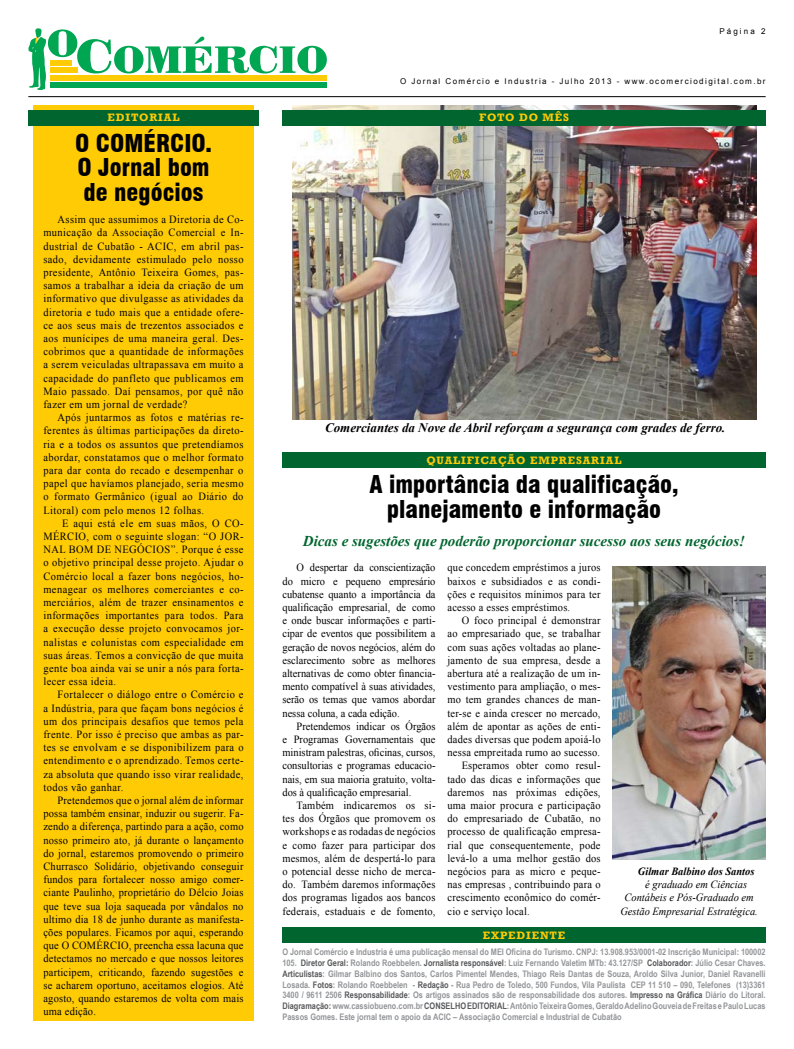
<style>
.page{position:relative;width:794px;height:1049px;background:#fff}
.page>*{position:absolute;margin:0;border:0;box-sizing:border-box;transform-origin:0 0}
.t1{font:900 condensed 24px/24.4px "Swiss 721 BT";color:#000;text-align:justify}
.t2{font:italic 700 15px "Times New Roman";color:#00652e}
.t3{font:italic 700 13px "Times New Roman";color:#000}
.t4{font:11px/13.2px "Times New Roman";letter-spacing:.02em;color:#000;text-align:justify;scale:.95 1}
.t5{font:italic 11px "Times New Roman";color:#000;scale:.95 1}
.t6{font:700 11px "Rockwell";letter-spacing:.08em;color:#ffcb05}
.t7{font:italic 700 11px "Times New Roman";color:#000;scale:.95 1}
.t8{font:700 9px/10.8px "Arial Narrow";color:#939598;text-align:justify}
.t9{font:8px "Arial";letter-spacing:.18em;color:#000}
.s1{color:#58595b}
</style>
<div class="page">
<hr style="left:28px;top:96px;width:737px;height:1px;background:#000">
<svg style="left:28px;top:28px;width:299px;height:62px"></svg>
<div style="left:33px;top:105px;width:220px;height:915px;background:#ffcb05"></div>
<img style="left:292px;top:105px;width:464px;height:314px">
<div style="left:28px;top:110px;width:231px;height:15px;background:#00652e"></div>
<div style="left:282px;top:110px;width:483px;height:15px;background:#00652e"></div>
<div style="left:282px;top:452px;width:483px;height:16px;background:#00652e"></div>
<div style="left:282px;top:927px;width:483px;height:16px;background:#00652e"></div>
<img style="left:612px;top:566px;width:153px;height:293px">
<p class="t9" style="left:719px;top:26px;width:48px">Página 2</p>
<p class="t9" style="left:400px;top:76px;width:367px">O Jornal Comércio e Industria - Julho 2013 - www.ocomerciodigital.com.br</p>
<p class="t6" style="left:107px;top:111px;width:73px">EDITORIAL</p>
<p class="t6" style="left:479px;top:111px;width:18px">FOTO</p>
<p class="t6" style="left:519px;top:111px;width:11px">DO</p>
<p class="t6" style="left:542px;top:111px;width:28px">MÊS</p>
<h1 class="t1" style="left:75px;top:131px;width:138px">O COMÉRCIO.<br>O Jornal bom de negócios</h1>
<p class="t4" style="left:43px;top:213px;width:212px;text-indent:14px">Assim que assumimos a Diretoria de Co&shy;municação da Associação Comercial e In&shy;dustrial de Cubatão - ACIC, em abril pas&shy;sado, devidamente estimulado pelo nosso presidente, Antônio Teixeira Gomes, pas&shy;samos a trabalhar a ideia da criação de um informativo que divulgasse as atividades da diretoria e tudo mais que a entidade ofere&shy;ce aos seus mais de trezentos associados e aos munícipes de uma maneira geral. Des&shy;cobrimos que a quantidade de informações a serem veiculadas ultrapassava em muito a capacidade do panfleto que publicamos em Maio passado. Daí pensamos, por quê não fazer em um jornal de verdade?</p>
<p class="t4" style="left:43px;top:411px;width:212px;text-indent:14px">Após juntarmos as fotos e matérias re&shy;ferentes às últimas participações da direto&shy;ria e a todos os assuntos que pretendíamos abordar, constatamos que o melhor formato para dar conta do recado e desempenhar o papel que havíamos planejado, seria mesmo o formato Germânico (igual ao Diário do Litoral) com pelo menos 12 folhas.</p>
<p class="t4" style="left:43px;top:516px;width:212px;text-indent:19px">E aqui está ele em suas mãos, O CO-MÉRCIO, com o seguinte slogan: “O JOR-NAL BOM DE NEGÓCIOS”. Porque é esse o objetivo principal desse projeto. Ajudar o Comércio local a fazer bons negócios, ho&shy;menagear os melhores comerciantes e co&shy;merciários, além de trazer ensinamentos e informações importantes para todos. Para a execução desse projeto convocamos jor&shy;nalistas e colunistas com especialidade em suas áreas. Temos a convicção de que muita gente boa ainda vai se unir a nós para forta&shy;lecer essa ideia.</p>
<p class="t4" style="left:43px;top:688px;width:212px;text-indent:14px">Fortalecer o diálogo entre o Comércio e a Indústria, para que façam bons negócios é um dos principais desafios que temos pela frente. Por isso é preciso que ambas as par&shy;tes se envolvam e se disponibilizem para o entendimento e o aprendizado. Temos certe&shy;za absoluta que quando isso virar realidade, todos vão ganhar.</p>
<p class="t4" style="left:43px;top:793px;width:212px;text-indent:14px">Pretendemos que o jornal além de informar possa também ensinar, induzir ou sugerir. Fa&shy;zendo a diferença, partindo para a ação, como nosso primeiro ato, já durante o lançamento do jornal, estaremos promovendo o primeiro Churrasco Solidário, objetivando conseguir fundos para fortalecer nosso amigo comer&shy;ciante Paulinho, proprietário do Délcio Joias que teve sua loja saqueada por vândalos no ultimo dia 18 de junho durante as manifesta&shy;ções populares. Ficamos por aqui, esperando que O COMÉRCIO, preencha essa lacuna que detectamos no mercado e que nossos leitores participem, criticando, fazendo sugestões e se acharem oportuno, aceitamos elogios. Até agosto, quando estaremos de volta com mais uma edição.</p>
<p class="t3" style="left:325px;top:418px;width:402px">Comerciantes da Nove de Abril reforçam a segurança com grades de ferro.</p>
<p class="t6" style="left:426px;top:453px;width:27px">QUALI</p>
<p class="t6" style="left:467px;top:453px;width:125px">FICAÇÃO EMPRESARIAL</p>
<h1 class="t1" style="left:369px;top:472px;width:311px;text-align:center">A importância da qualificação, planejamento e informação</h1>
<h2 class="t2" style="left:303px;top:530px;width:444px">Dicas e sugestões que poderão proporcionar sucesso aos seus negócios!</h2>
<p class="t4" style="left:282px;top:561px;width:163px;text-indent:14px">O despertar da conscientização do micro e pequeno empresário cubatense quanto a importância da qualificação empresarial, de como e onde buscar informações e parti&shy;cipar de eventos que possibilitem a geração de novos negócios, além do esclarecimento sobre as melhores alternativas de como obter financia&shy;mento compatível à suas atividades, serão os temas que vamos abordar nessa coluna, a cada edição.</p>
<p class="t4" style="left:282px;top:719px;width:163px;text-indent:14px">Pretendemos indicar os Órgãos e Programas Governamentais que ministram palestras, oficinas, cursos, consultorias e programas educacio&shy;nais, em sua maioria gratuito, volta&shy;dos à qualificação empresarial.</p>
<p class="t4" style="left:282px;top:798px;width:163px;text-indent:14px">Também indicaremos os si&shy;tes dos Órgãos que promovem os workshops e as rodadas de negócios e como fazer para participar dos mesmos, além de despertá-lo para o potencial desse nicho de merca&shy;do. Também daremos informações dos programas ligados aos bancos federais, estaduais e de fomento,</p>
<p class="t4" style="left:447px;top:561px;width:163px">que concedem empréstimos a juros baixos e subsidiados e as condi&shy;ções e requisitos mínimos para ter acesso a esses empréstimos.</p>
<p class="t4" style="left:462px;top:614px;width:148px">O foco principal é demonstrar</p>
<p class="t4" style="left:447px;top:627px;width:163px">ao empresariado que, se trabalhar</p>
<p class="t4" style="left:447px;top:640px;width:163px">com suas ações voltadas ao plane-</p>
<p class="t4" style="left:447px;top:653px;width:163px">jamento de sua empresa, desde a</p>
<p class="t4" style="left:447px;top:666px;width:163px">abertura até a realização de um in-</p>
<p class="t4" style="left:447px;top:680px;width:163px">vestimento para ampliação, o mes-</p>
<p class="t4" style="left:447px;top:693px;width:163px">mo tem grandes chances de man-</p>
<p class="t4" style="left:447px;top:706px;width:163px">ter-se e ainda crescer no mercado,</p>
<p class="t4" style="left:447px;top:719px;width:163px">além de apontar as ações de enti-</p>
<p class="t4" style="left:447px;top:732px;width:163px">dades diversas que podem apoiá-lo</p>
<p class="t4" style="left:447px;top:746px;width:162px">nessa empreitada rumo ao sucesso.</p>
<p class="t4" style="left:462px;top:759px;width:148px">Esperamos obter como resul-</p>
<p class="t4" style="left:447px;top:772px;width:163px">tado das dicas e informações que</p>
<p class="t4" style="left:447px;top:785px;width:163px">daremos nas próximas edições,</p>
<p class="t4" style="left:447px;top:798px;width:163px">uma maior procura e participação</p>
<p class="t4" style="left:447px;top:812px;width:163px">do empresariado de Cubatão, no</p>
<p class="t4" style="left:447px;top:825px;width:163px">processo de qualificação empresa-</p>
<p class="t4" style="left:447px;top:838px;width:163px">rial que consequentemente, pode</p>
<p class="t4" style="left:447px;top:851px;width:163px">levá-lo a uma melhor gestão dos</p>
<p class="t4" style="left:447px;top:864px;width:163px">negócios para as micro e peque-</p>
<p class="t4" style="left:447px;top:878px;width:163px">nas empresas , contribuindo para o</p>
<p class="t4" style="left:447px;top:891px;width:163px">crescimento econômico do comér-</p>
<p class="t4" style="left:447px;top:904px;width:88px">cio e serviço local.</p>
<p class="t6" style="left:483px;top:928px;width:84px">EXPEDIENTE</p>
<p class="t7" style="left:638px;top:864px;width:124px">Gilmar Balbino dos Santos</p>
<p class="t5" style="left:645px;top:877px;width:109px">é graduado em Ciências</p>
<p class="t5" style="left:624px;top:890px;width:137px">Contábeis e Pós-Graduado em</p>
<p class="t5" style="left:620px;top:903px;width:146px">Gestão Empresarial Estratégica.</p>
<p class="t8" style="left:282px;top:946px;width:485px">O Jornal Comércio e Industria é uma publicação mensal do MEI Oficina do Turismo. CNPJ: 13.908.953/0001-02 Inscrição Municipal: 100002<br>105. <span class="s1">Diretor Geral:</span> Rolando Roebbelen. <span class="s1">Jornalista responsável</span>: Luiz Fernando Valetim MTb: 43.127/SP <span class="s1">Colaborador</span>: Júlio Cesar Chaves.<br><span class="s1">Articulistas</span>: Gilmar Balbino dos Santos, Carlos Pimentel Mendes, Thiago Reis Dantas de Souza, Aroldo Silva Junior, Daniel Ravanelli Losada. <span class="s1">Fotos</span>: Rolando Roebbelen - <span class="s1">Redação</span> - Rua Pedro de Toledo, 500 Fundos, Vila Paulista CEP 11 510 – 090, Telefones (13)3361<br>3400 / 9611 2506 <span class="s1">Responsabilidade</span>: Os artigos assinados são de responsabilidade dos autores. <span class="s1">Impresso na Gráfica</span> Diário do Litoral.<br><span class="s1">Diagramação:</span> www.cassiobueno.com.br <span class="s1">CONSELHO EDITORIAL</span>: Antônio Teixeira Gomes, Geraldo Adelino Gouveia de Freitas e Paulo Lucas Passos Gomes. Este jornal tem o apoio da ACIC – Associação Comercial e Industrial de Cubatão</p>
</div>
